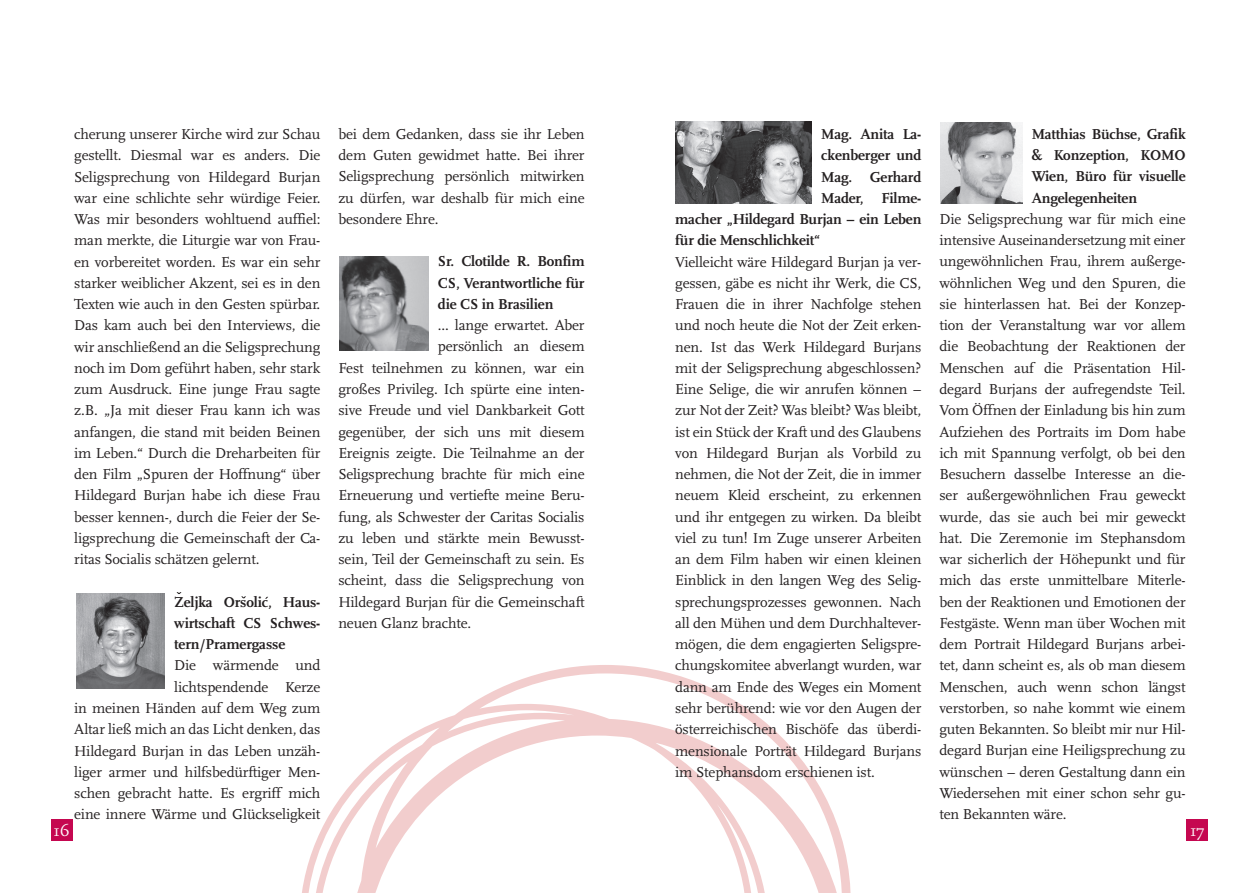
<style>
.page{position:relative;width:1259px;height:893px;background:#fff}
.page>*{position:absolute;margin:0;border:0;box-sizing:border-box;transform-origin:0 0}
.t1{font:16.5px "Scala Caps";color:#fff}
.t2{font:15px/21.3px "Scala";letter-spacing:-.01em;color:#231f20;text-align:justify}
.t3{font:700 15px/21.3px "Scala";letter-spacing:-.01em;color:#231f20;text-align:justify}
</style>
<div class="page">
<svg style="left:302px;top:665px;width:549px;height:228px"></svg>
<div style="left:51px;top:819px;width:21px;height:22px;background:#c50750"></div>
<div style="left:1186px;top:819px;width:22px;height:22px;background:#c50750"></div>
<img style="left:340px;top:256px;width:88px;height:94px">
<img style="left:76px;top:593px;width:89px;height:96px">
<img style="left:940px;top:122px;width:82px;height:82px">
<img style="left:676px;top:122px;width:135px;height:82px">
<p class="t3" style="left:1032px;top:123px;width:155px">Matthias Büchse, Grafik &amp; Konzeption, KOMO Wien, Büro für visuelle Angelegenheiten</p>
<p class="t2" style="left:939px;top:209px;width:248px">Die Seligsprechung war für mich eine intensive Auseinandersetzung mit einer ungewöhnlichen Frau, ihrem außerge&shy;wöhnlichen Weg und den S puren, die sie hinterlassen hat. Bei der Konzep&shy;tion der Veranstaltung war vor allem die Beobachtung der Reaktionen der Menschen auf die Präsentation Hil&shy;degard Burjans der aufregendste Teil.<br>Vom Öffnen der Einladung bis hin zum Aufziehen des Portraits im Dom habe ich mit S pannung verfolgt, ob bei den Besuchern dasselbe Interesse an die&shy;ser außergewöhnlichen Frau geweckt wurde, das sie auch bei mir geweckt hat. Die Zeremonie im S tephansdom war sicherlich der Höhepunkt und für mich das erste unmittelbare Miterle&shy;ben der Reaktionen und Emotionen der Festgäste. Wenn man über Wochen mit dem Portrait Hildegard Burjans arbei&shy;tet, dann scheint es, als ob man diesem Menschen, auch wenn schon längst verstorben, so nahe kommt wie einem guten Bekannten. So bleibt mir nur Hil&shy;degard Burjan eine Heiligsprechung zu wünschen – deren Gestaltung dann ein Wiedersehen mit einer schon sehr gu&shy;ten Bekannten wäre.</p>
<p class="t2" style="left:338px;top:124px;width:248px">bei dem Gedanken, dass sie ihr Leben dem Guten gewidmet hatte. Bei ihrer Seligsprechung persönlich mitwirken zu dürfen, war deshalb für mich eine besondere Ehre.</p>
<p class="t3" style="left:438px;top:251px;width:148px">Sr. Clotilde R. Bonfim CS, Verantwortliche für die CS in Brasilien</p>
<p class="t2" style="left:438px;top:315px;width:148px">... lange erwartet. Aber</p>
<p class="t2" style="left:438px;top:336px;width:148px">persönlich an diesem</p>
<p class="t2" style="left:338px;top:357px;width:248px">Fest teilnehmen zu können, war ein</p>
<p class="t2" style="left:338px;top:379px;width:248px">großes Privileg. Ich spürte eine inten-</p>
<p class="t2" style="left:338px;top:400px;width:248px">sive Freude und viel Dankbarkeit Gott</p>
<p class="t2" style="left:338px;top:421px;width:248px">gegenüber, der sich uns mit diesem</p>
<p class="t2" style="left:338px;top:442px;width:248px">Ereignis zeigte. Die Teilnahme an der</p>
<p class="t2" style="left:338px;top:464px;width:248px">Seligsprechung brachte für mich eine</p>
<p class="t2" style="left:338px;top:485px;width:248px">Erneuerung und vertiefte meine Beru-</p>
<p class="t2" style="left:338px;top:506px;width:248px">fung, als S chwester der Caritas Socialis</p>
<p class="t2" style="left:338px;top:527px;width:248px">zu leben und stärkte mein Bewusst-</p>
<p class="t2" style="left:338px;top:549px;width:248px">sein, Teil der Gemeinschaft zu sein. Es</p>
<p class="t2" style="left:338px;top:570px;width:248px">scheint, dass die Seligsprechung von</p>
<p class="t2" style="left:338px;top:591px;width:248px">Hildegard Burjan für die Gemeinschaft</p>
<p class="t2" style="left:338px;top:613px;width:134px">neuen Glanz brachte.</p>
<p class="t2" style="left:74px;top:124px;width:248px">cherung unserer Kirche wird zur S chau gestellt. Diesmal war es anders. Die Seligsprechung von Hildegard Burjan war eine schlichte sehr würdige Feier.<br>Was mir besonders wohltuend auffiel: man merkte, die Liturgie war von Frau&shy;en vorbereitet worden. Es war ein sehr starker weiblicher Akzent, sei es in den Texten wie auch in den Gesten spürbar.<br>Das kam auch bei den Interviews, die wir anschließend an die Seligsprechung noch im Dom geführt haben, sehr stark zum Ausdruck. Eine junge Frau sagte z.B. „Ja mit dieser Frau kann ich was anfangen, die stand mit beiden Beinen im Leben.“ Durch die Dreharbeiten für den Film „S puren der Hoffnung“ über Hildegard Burjan habe ich diese Frau besser kennen-, durch die Feier der Se&shy;ligsprechung die Gemeinschaft der Ca&shy;ritas Socialis schätzen gelernt.</p>
<p class="t3" style="left:174px;top:591px;width:148px">Zeljka Orsolic, Haus&shy;wirtschaft CS Schwes&shy;tern/Pramergasse</p>
<p class="t2" style="left:74px;top:655px;width:248px;text-align:right">Die wärmende und<br>lichtspendende Kerze<br>in meinen Händen auf dem Weg zum<br>Altar ließ mich an das Licht denken, das<br>Hildegard Burjan in das Leben unzäh&shy;liger armer und hilfsbedürftiger Men&shy;schen gebracht hatte. Es ergriff mich eine innere Wärme und Glückseligkeit</p>
<p class="t3" style="left:821px;top:124px;width:102px">Mag. Anita La-</p>
<p class="t3" style="left:821px;top:145px;width:102px">ckenberger und</p>
<p class="t3" style="left:821px;top:166px;width:102px">Mag. Gerhard</p>
<p class="t3" style="left:821px;top:187px;width:102px">Mader, Filme-</p>
<p class="t3" style="left:675px;top:209px;width:248px">macher „Hildegard Burjan – ein Leben</p>
<p class="t3" style="left:675px;top:230px;width:147px">für die Menschlichkeit“</p>
<p class="t2" style="left:675px;top:251px;width:248px">Vielleicht wäre Hildegard Burjan ja ver&shy;gessen, gäbe es nicht ihr Werk, die CS , Frauen die in ihrer Nachfolge stehen und noch heute die Not der Zeit erken&shy;nen. Ist das Werk Hildegard Burjans mit der Seligsprechung abgeschlossen?<br>Eine Selige, die wir anrufen können – zur Not der Zeit? Was bleibt? Was bleibt, ist ein S tück der Kraft und des Glaubens von Hildegard Burjan als Vorbild zu nehmen, die Not der Zeit, die in immer neuem Kleid erscheint, zu erkennen und ihr entgegen zu wirken. Da bleibt viel zu tun! Im Zuge unserer Arbeiten an dem Film haben wir einen kleinen Einblick in den langen Weg des Selig&shy;sprechungsprozesses gewonnen. Nach all den Mühen und dem Durchhaltever&shy;mögen, die dem engagierten Seligspre&shy;chungskomitee abverlangt wurden, war dann am Ende des Weges ein Moment sehr berührend: wie vor den Augen der österreichischen Bischöfe das überdi&shy;mensionale Porträt Hildegard Burjans im S tephansdom erschienen ist.</p>
<p class="t1" style="left:53px;top:822px;width:18px">16</p>
<p class="t1" style="left:1190px;top:822px;width:16px">17</p>
</div>
